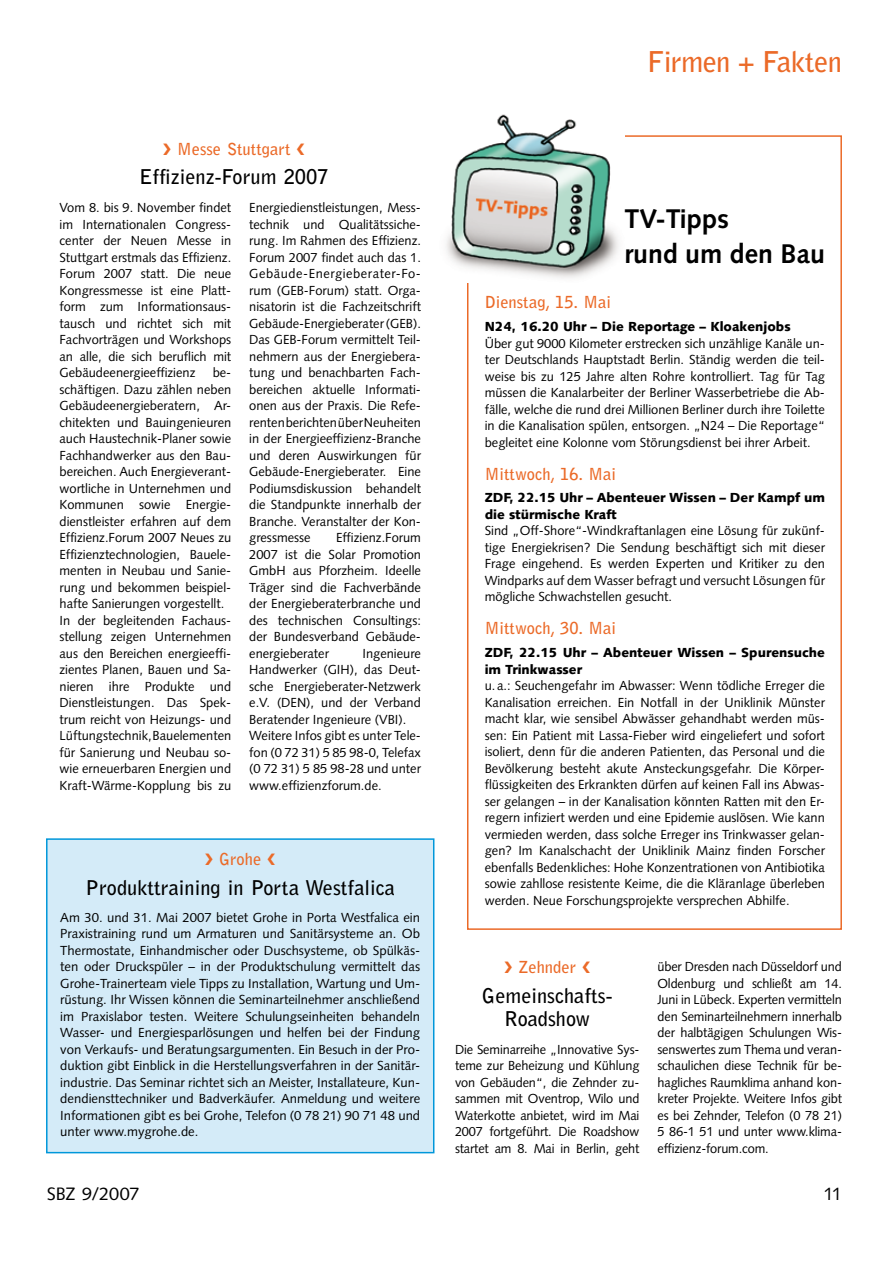
<style>
.page{position:relative;width:893px;height:1263px;background:#fff}
.page>*{position:absolute;margin:0;border:0;box-sizing:border-box;transform-origin:0 0}
.t1{font:700 28.5px "Bell Gothic Std";letter-spacing:-.025em;color:#eb6a28}
.t2{font:700 27px/34.5px "Syntax LT Std";color:#000}
.t3{font:700 20.25px/23.2px "Bell Gothic Std";color:#000;text-align:center}
.t4{font:18px "Syntax LT Std";letter-spacing:-.01em;color:#000}
.t5{font:700 16.5px "Bell Gothic Std";color:#eb6a28}
.t6{font:13.2px/16.5px "Syntax LT Std";color:#000;text-align:justify}
.t7{font:900 13.2px/16.5px "Syntax LT Std";color:#000}
</style>
<div class="page">
<div style="left:467px;top:135px;width:375px;height:795px;border:2px solid #eb6a28"></div>
<img style="left:446px;top:114px;width:178px;height:168px">
<div style="left:47px;top:839px;width:387px;height:313px;background:#d4ebf8"></div>
<div style="left:46px;top:838px;width:388px;height:315px;border:2px solid #0097da"></div>
<p class="t5" style="left:163px;top:139px;width:144px">❯ Messe Stuttgart ❮</p>
<h3 class="t3" style="left:139px;top:165px;width:191px">Effizienz-Forum 2007</h3>
<p class="t6" style="left:60px;top:199px;width:173px">Vom 8. bis 9. November findet im Internationalen Congress&shy;center der Neuen Messe in Stuttgart erstmals das Effizienz.<br>Forum 2007 statt. Die neue Kongressmesse ist eine Platt&shy;form zum Informationsaus&shy;tausch und richtet sich mit Fachvorträgen und Workshops an alle, die sich beruflich mit Gebäudeenergieeffizienz</p>
<p class="t6" style="left:249px;top:199px;width:173px">Energiedienstleistungen, Mess&shy;technik und Qualitätssiche&shy;rung. Im Rahmen des Effizienz.<br>Forum 2007 findet auch das 1.<br>Gebäude-Energieberater-Fo&shy;rum (GEB-Forum) statt. Orga&shy;nisatorin ist die Fachzeitschrift Gebäude-Energieberater (GEB).<br>Das GEB-Forum vermittelt Teil&shy;nehmern aus der Energiebera&shy;tung und benachbarten Fach&shy;bereichen aktuelle Informati&shy;onen aus der Praxis. Die Refe&shy;renten berichten über Neuheiten in der Energieeffizienz-Branche und deren Auswirkungen für Gebäude-Energieberater. Eine Podiumsdiskussion behandelt die Standpunkte innerhalb der Branche. Veranstalter der Kon&shy;gressmesse</p>
<p class="t6" style="left:60px;top:364px;width:173px;text-align:left;text-indent:153px">be&shy;schäftigen. Dazu zählen neben<br>Gebäudeenergieberatern, Ar&shy;chitekten und Bauingenieuren auch Haustechnik-Planer sowie<br>Fachhandwerker aus den Bau&shy;bereichen. Auch Energieverant&shy;wortliche in Unternehmen und<br>Kommunen sowie Energie&shy;dienstleister erfahren auf dem<br>Effizienz.Forum 2007 Neues zu<br>Effizienztechnologien, Bauele&shy;menten in Neubau und Sanie&shy;rung und bekommen beispiel&shy;hafte Sanierungen vorgestellt.<br>In der begleitenden Fachaus&shy;stellung zeigen Unternehmen aus den Bereichen energieeffi&shy;zientes Planen, Bauen und Sa&shy;nieren ihre Produkte und<br>Dienstleistungen. Das Spek&shy;trum reicht von Heizungs- und<br>Lüftungstechnik, Bauelementen für Sanierung und Neubau so&shy;wie erneuerbaren Energien und<br>Kraft-Wärme-Kopplung bis zu</p>
<p class="t6" style="left:249px;top:529px;width:173px;text-indent:87px">Effizienz.Forum 2007 ist die Solar Promotion GmbH aus Pforzheim. Ideelle Träger sind die Fachverbände der Energieberaterbranche und des technischen Consultings: der Bundesverband Gebäude&shy;energieberater</p>
<p class="t6" style="left:249px;top:645px;width:173px;text-align:left;text-indent:113px">Ingenieure<br>Handwerker (GIH), das Deut&shy;sche Energieberater-Netzwerk e.V. (DEN), und der Verband<br>Beratender Ingenieure (VBI).<br>Weitere Infos gibt es unter Tele&shy;fon (0 72 31) 5 85 98-0, Telefax (0 72 31) 5 85 98-28 und unter www.effizienzforum.de.</p>
<p class="t5" style="left:205px;top:849px;width:72px">❯ Grohe ❮</p>
<h3 class="t3" style="left:86px;top:876px;width:311px">Produkttraining in Porta Westfalica</h3>
<p class="t6" style="left:60px;top:909px;width:361px">Am 30. und 31. Mai 2007 bietet Grohe in Porta Westfalica ein Praxistraining rund um Armaturen und Sanitärsysteme an. Ob Thermostate, Einhandmischer oder Duschsysteme, ob Spülkäs&shy;ten oder Druckspüler – in der Produktschulung vermittelt das Grohe-Trainerteam viele Tipps zu Installation, Wartung und Um&shy;rüstung. Ihr Wissen können die Seminarteilnehmer anschließend im Praxislabor testen. Weitere Schulungseinheiten behandeln Wasser- und Energiesparlösungen und helfen bei der Findung von Verkaufs- und Beratungsargumenten. Ein Besuch in der Pro&shy;duktion gibt Einblick in die Herstellungsverfahren in der Sanitär&shy;industrie. Das Seminar richtet sich an Meister, Installateure, Kun&shy;dendiensttechniker und Badverkäufer. Anmeldung und weitere Informationen gibt es bei Grohe, Telefon (0 78 21) 90 71 48 und unter www.mygrohe.de.</p>
<h1 class="t1" style="left:647px;top:45px;width:196px">Firmen + Fakten</h1>
<h2 class="t2" style="left:624px;top:202px;width:202px">TV-Tipps<br>rund um den Bau</h2>
<p class="t5" style="left:485px;top:292px;width:128px">Dienstag, 15. Mai</p>
<p class="t7" style="left:485px;top:318px;width:307px">N24, 16.20 Uhr – Die Reportage – Kloakenjobs</p>
<p class="t6" style="left:485px;top:335px;width:342px">Über gut 9000 Kilometer erstrecken sich unzählige Kanäle un&shy;ter Deutschlands Hauptstadt Berlin. Ständig werden die teil&shy;weise bis zu 125 Jahre alten Rohre kontrolliert. Tag für Tag müssen die Kanalarbeiter der Berliner Wasserbetriebe die Ab&shy;fälle, welche die rund drei Millionen Berliner durch ihre Toilette in die Kanalisation spülen, entsorgen. „N24 – Die Reportage“ begleitet eine Kolonne vom Störungsdienst bei ihrer Arbeit.</p>
<p class="t5" style="left:485px;top:464px;width:133px">Mittwoch, 16. Mai</p>
<p class="t7" style="left:485px;top:490px;width:342px">ZDF, 22.15 Uhr – Abenteuer Wissen – Der Kampf um die stürmische Kraft</p>
<p class="t6" style="left:485px;top:523px;width:342px">Sind „Off-Shore“-Windkraftanlagen eine Lösung für zukünf&shy;tige Energiekrisen? Die Sendung beschäftigt sich mit dieser Frage eingehend. Es werden Experten und Kritiker zu den Windparks auf dem Wasser befragt und versucht Lösungen für mögliche Schwachstellen gesucht.</p>
<p class="t5" style="left:485px;top:618px;width:133px">Mittwoch, 30. Mai</p>
<p class="t7" style="left:485px;top:644px;width:342px">ZDF, 22.15 Uhr – Abenteuer Wissen – Spurensuche im Trinkwasser</p>
<p class="t6" style="left:485px;top:677px;width:342px">u.a.: Seuchengefahr im Abwasser: Wenn tödliche Erreger die Kanalisation erreichen. Ein Notfall in der Uniklinik Münster macht klar, wie sensibel Abwässer gehandhabt werden müs&shy;sen: Ein Patient mit Lassa-Fieber wird eingeliefert und sofort isoliert, denn für die anderen Patienten, das Personal und die Bevölkerung besteht akute Ansteckungsgefahr. Die Körper&shy;flüssigkeiten des Erkrankten dürfen auf keinen Fall ins Abwas&shy;ser gelangen – in der Kanalisation könnten Ratten mit den Er&shy;regern infiziert werden und eine Epidemie auslösen. Wie kann vermieden werden, dass solche Erreger ins Trinkwasser gelan&shy;gen? Im Kanalschacht der Uniklinik Mainz finden Forscher ebenfalls Bedenkliches: Hohe Konzentrationen von Antibiotika sowie zahllose resistente Keime, die die Kläranlage überleben werden. Neue Forschungsprojekte versprechen Abhilfe.</p>
<p class="t5" style="left:504px;top:957px;width:88px">❯ Zehnder ❮</p>
<h3 class="t3" style="left:482px;top:984px;width:132px">Gemeinschafts-<br>Roadshow</h3>
<p class="t6" style="left:455px;top:1041px;width:186px">Die Seminarreihe „Innovative Sys&shy;teme zur Beheizung und Kühlung von Gebäuden“, die Zehnder zu&shy;sammen mit Oventrop, Wilo und Waterkotte anbietet, wird im Mai 2007 fortgeführt. Die Roadshow startet am 8. Mai in Berlin, geht</p>
<p class="t6" style="left:657px;top:958px;width:186px">über Dresden nach Düsseldorf und Oldenburg und schließt am 14.<br>Juni in Lübeck. Experten vermitteln den Seminarteilnehmern innerhalb der halbtägigen Schulungen Wis&shy;senswertes zum Thema und veran&shy;schaulichen diese Technik für be&shy;hagliches Raumklima anhand kon&shy;kreter Projekte. Weitere Infos gibt es bei Zehnder, Telefon (0 78 21)<br>5 86-1 51 und unter www.klima&shy;effizienz-forum.com.</p>
<h3 class="t4" style="left:47px;top:1183px;width:94px">SBZ 9/2007</h3>
<h3 class="t4" style="left:823px;top:1183px;width:20px">11</h3>
</div>
